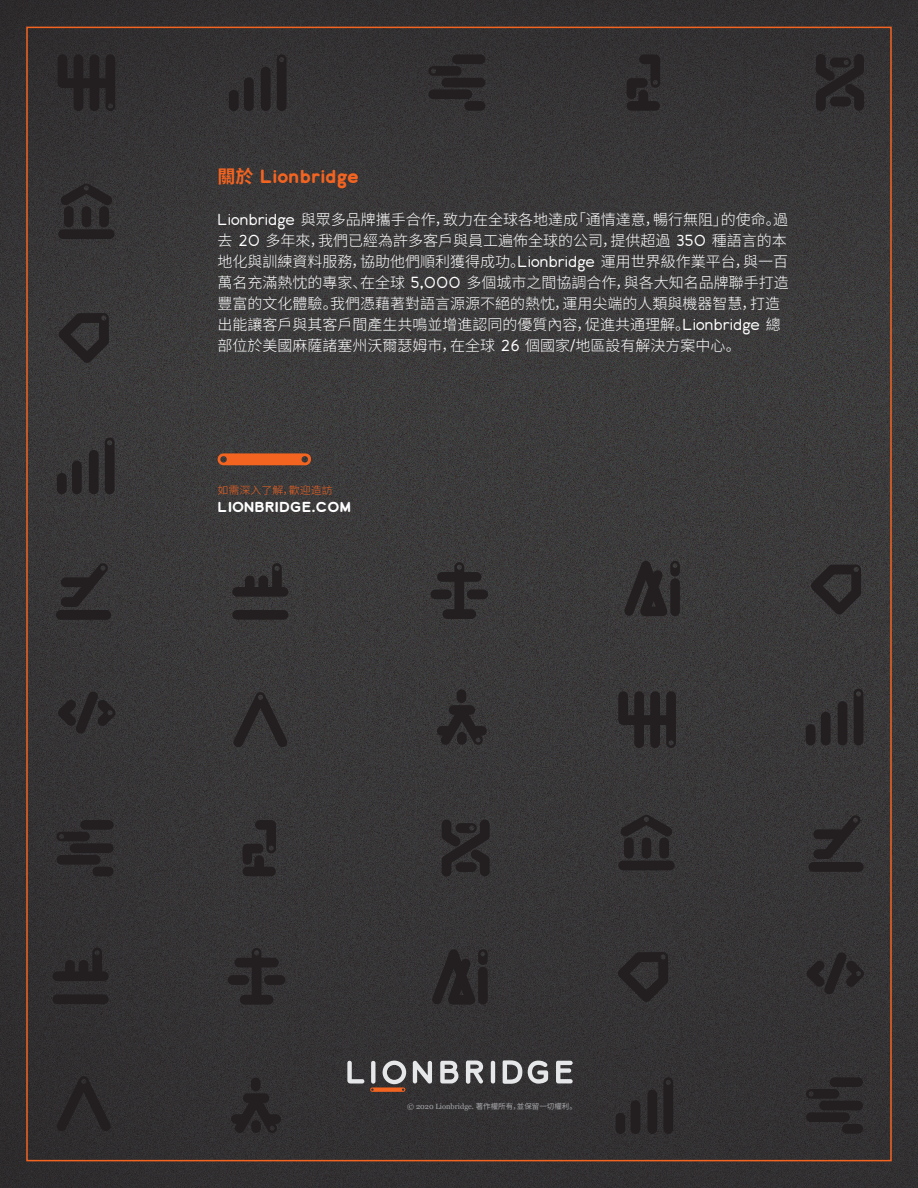
<style>
.page{position:relative;width:918px;height:1188px;background:#fff}
.page>*{position:absolute;margin:0;border:0;box-sizing:border-box;transform-origin:0 0}
.t1{font:700 18px "Lionbridge Sans";letter-spacing:-.02em;color:#f36421}
.Lion_Contact_Us{font:300 15px/21px "Noto Sans CJ Ksc";color:#fff}
.t2{font:700 13.5px "Lionbridge Sans";color:#fff;scale:1.04 1}
.t3{font:300 10.5px "Noto Sans CJ Ksc";color:#f36421;scale:1.04 1}
.t4{font:7.5px "Georgia";color:#a8a9ad}
.s1{font-family:"Noto Sans CJ Ksc"}
.s2{font-family:"Lionbridge Sans"}
</style>
<div class="page">
<img style="left:0;top:0;width:918px;height:1188px">
<svg style="left:218px;top:453px;width:93px;height:12px"></svg>
<svg style="left:347px;top:1061px;width:17px;height:23px"></svg>
<svg style="left:413px;top:1061px;width:19px;height:23px"></svg>
<svg style="left:440px;top:1061px;width:18px;height:22px"></svg>
<svg style="left:466px;top:1061px;width:17px;height:23px"></svg>
<svg style="left:491px;top:1061px;width:4px;height:23px"></svg>
<svg style="left:528px;top:1061px;width:20px;height:23px"></svg>
<svg style="left:370px;top:1061px;width:36px;height:31px"></svg>
<svg style="left:503px;top:1060px;width:19px;height:24px"></svg>
<svg style="left:556px;top:1061px;width:17px;height:22px"></svg>
<svg style="left:59px;top:313px;width:50px;height:50px;background:#2e2c2c"></svg>
<svg style="left:811px;top:565px;width:50px;height:49px;background:#2e2c2d"></svg>
<svg style="left:58px;top:54px;width:57px;height:57px;background:#282526"></svg>
<svg style="left:618px;top:691px;width:58px;height:57px;background:#2b2829"></svg>
<div style="left:244px;top:77px;width:10px;height:34px;background:#231f20;border-radius:5px"></div>
<svg style="left:277px;top:54px;width:10px;height:57px"></svg>
<div style="left:261px;top:67px;width:10px;height:44px;background:#231f20;border-radius:5px"></div>
<div style="left:229px;top:90px;width:10px;height:21px;background:#231f20;border-radius:5px"></div>
<div style="left:72px;top:461px;width:10px;height:33px;background:#231f20;border-radius:5px"></div>
<svg style="left:105px;top:438px;width:10px;height:56px"></svg>
<div style="left:89px;top:450px;width:10px;height:44px;background:#231f20;border-radius:5px"></div>
<div style="left:57px;top:473px;width:10px;height:21px;background:#231f20;border-radius:5px"></div>
<div style="left:821px;top:712px;width:10px;height:33px;background:#231f20;border-radius:5px"></div>
<svg style="left:854px;top:689px;width:9px;height:56px"></svg>
<div style="left:838px;top:701px;width:9px;height:44px;background:#231f20;border-radius:5px"></div>
<div style="left:806px;top:724px;width:10px;height:21px;background:#231f20;border-radius:5px"></div>
<svg style="left:618px;top:952px;width:50px;height:50px;background:#2c292a"></svg>
<svg style="left:807px;top:952px;width:57px;height:42px;background:#2d2b2c"></svg>
<svg style="left:58px;top:692px;width:57px;height:42px;background:#2e2b2c"></svg>
<div style="left:431px;top:589px;width:21px;height:10px;background:#231f20;border-radius:5px"></div>
<div style="left:467px;top:589px;width:21px;height:10px;background:#231f20;border-radius:5px"></div>
<svg style="left:437px;top:562px;width:44px;height:57px;background:#2e2b2c"></svg>
<svg style="left:233px;top:692px;width:55px;height:55px;background:#312f30"></svg>
<div style="left:64px;top:206px;width:10px;height:21px;background:#231f20;border-radius:5px"></div>
<div style="left:99px;top:206px;width:10px;height:21px;background:#231f20;border-radius:5px"></div>
<div style="left:58px;top:229px;width:57px;height:10px;background:#231f20;border-radius:5px"></div>
<div style="left:82px;top:206px;width:9px;height:21px;background:#231f20;border-radius:5px"></div>
<svg style="left:60px;top:184px;width:53px;height:21px"></svg>
<div style="left:428px;top:89px;width:44px;height:10px;background:#231f20;border-radius:5px"></div>
<div style="left:442px;top:78px;width:43px;height:9px;background:#231f20;border-radius:5px"></div>
<div style="left:464px;top:101px;width:21px;height:10px;background:#231f20;border-radius:5px"></div>
<svg style="left:428px;top:66px;width:34px;height:10px"></svg>
<div style="left:452px;top:54px;width:33px;height:10px;background:#231f20;border-radius:5px"></div>
<div style="left:631px;top:1100px;width:9px;height:34px;background:#231f20;border-radius:5px"></div>
<svg style="left:663px;top:1077px;width:10px;height:57px"></svg>
<div style="left:647px;top:1090px;width:10px;height:44px;background:#231f20;border-radius:5px"></div>
<div style="left:616px;top:1113px;width:9px;height:21px;background:#231f20;border-radius:5px"></div>
<div style="left:806px;top:1112px;width:44px;height:10px;background:#231f20;border-radius:5px"></div>
<div style="left:819px;top:1101px;width:44px;height:9px;background:#231f20;border-radius:5px"></div>
<div style="left:842px;top:1124px;width:21px;height:10px;background:#231f20;border-radius:5px"></div>
<svg style="left:806px;top:1089px;width:33px;height:10px"></svg>
<div style="left:830px;top:1077px;width:33px;height:10px;background:#231f20;border-radius:5px"></div>
<div style="left:232px;top:610px;width:56px;height:10px;background:#231f20;border-radius:5px"></div>
<svg style="left:232px;top:563px;width:56px;height:34px;background:#2f2c2d"></svg>
<svg style="left:627px;top:54px;width:33px;height:57px;background:#2a2728"></svg>
<div style="left:624px;top:838px;width:10px;height:21px;background:#231f20;border-radius:5px"></div>
<div style="left:659px;top:838px;width:10px;height:21px;background:#231f20;border-radius:5px"></div>
<div style="left:618px;top:861px;width:57px;height:9px;background:#231f20;border-radius:5px"></div>
<div style="left:642px;top:838px;width:9px;height:21px;background:#231f20;border-radius:5px"></div>
<svg style="left:620px;top:815px;width:53px;height:21px"></svg>
<svg style="left:813px;top:815px;width:48px;height:44px;background:#2f2d2e"></svg>
<div style="left:808px;top:862px;width:56px;height:10px;background:#231f20;border-radius:5px"></div>
<svg style="left:61px;top:563px;width:48px;height:44px;background:#2f2d2e"></svg>
<div style="left:56px;top:610px;width:55px;height:10px;background:#231f20;border-radius:5px"></div>
<svg style="left:816px;top:54px;width:48px;height:57px;background:#2a2728"></svg>
<div style="left:830px;top:97px;width:21px;height:9px;background:#231f20;border-radius:5px"></div>
<div style="left:57px;top:855px;width:43px;height:10px;background:#231f20;border-radius:5px"></div>
<div style="left:70px;top:843px;width:44px;height:10px;background:#231f20;border-radius:5px"></div>
<div style="left:93px;top:867px;width:21px;height:9px;background:#231f20;border-radius:5px"></div>
<svg style="left:56px;top:832px;width:34px;height:9px"></svg>
<div style="left:80px;top:820px;width:34px;height:10px;background:#231f20;border-radius:5px"></div>
<svg style="left:243px;top:820px;width:33px;height:56px;background:#2b2829"></svg>
<svg style="left:442px;top:820px;width:48px;height:57px;background:#2b2829"></svg>
<div style="left:456px;top:862px;width:21px;height:10px;background:#231f20;border-radius:5px"></div>
<svg style="left:56px;top:1076px;width:55px;height:55px;background:#2b282a"></svg>
<div style="left:251px;top:1078px;width:10px;height:13px;background:#231f20;border-radius:5px"></div>
<svg style="left:231px;top:1093px;width:50px;height:40px;background:#2a2728"></svg>
<div style="left:457px;top:689px;width:9px;height:14px;background:#231f20;border-radius:5px"></div>
<svg style="left:437px;top:705px;width:50px;height:40px;background:#2d2a2b"></svg>
<svg style="left:624px;top:561px;width:56px;height:55px;background:#2c2a2b"></svg>
<div style="left:228px;top:975px;width:21px;height:10px;background:#231f20;border-radius:5px"></div>
<div style="left:264px;top:975px;width:21px;height:10px;background:#231f20;border-radius:5px"></div>
<svg style="left:234px;top:948px;width:45px;height:57px;background:#2b282a"></svg>
<div style="left:53px;top:994px;width:56px;height:10px;background:#231f20;border-radius:5px"></div>
<svg style="left:53px;top:947px;width:56px;height:34px;background:#2a2729"></svg>
<svg style="left:432px;top:949px;width:56px;height:56px;background:#2a2728"></svg>
<p class="t1" style="left:218px;top:164px;width:143px"><span class="s1">關於</span> Lionbridge</p>
<p class="Lion_Contact_Us" style="left:218px;top:209px;width:573px"><span class="s2">Lionbridge</span> 與眾多品牌攜手合作，致力在全球各地達成「通情達意，暢行無阻」的使命。過去 <span class="s2">20</span> 多年來，我們已經為許多客戶與員工遍佈全球的公司，提供超過 <span class="s2">350</span> 種語言的本地化與訓練資料服務，協助他們順利獲得成功。<span class="s2">Lionbridge</span> 運用世界級作業平台，與一百萬名充滿熱忱的專家、在全球 <span class="s2">5,000</span> 多個城市之間協調合作，與各大知名品牌聯手打造豐富的文化體驗。我們憑藉著對語言源源不絕的熱忱，運用尖端的人類與機器智慧，打造出能讓客戶與其客戶間產生共鳴並增進認同的優質內容，促進共通理解。<span class="s2">Lionbridge</span> 總部位於美國麻薩諸塞州沃爾瑟姆市，在全球 <span class="s2">26</span> 個國家<span class="s2">/</span>地區設有解決方案中心。</p>
<p class="t3" style="left:218px;top:484px;width:112px">如需深入了解，歡迎造訪</p>
<p class="t2" style="left:218px;top:498px;width:130px">LIONBRIDGE.COM</p>
<p class="t4" style="left:407px;top:1101px;width:171px">© 2020 Lionbridge. <span class="s1">著作權所有，並保留一切權利。</span></p>
</div>
